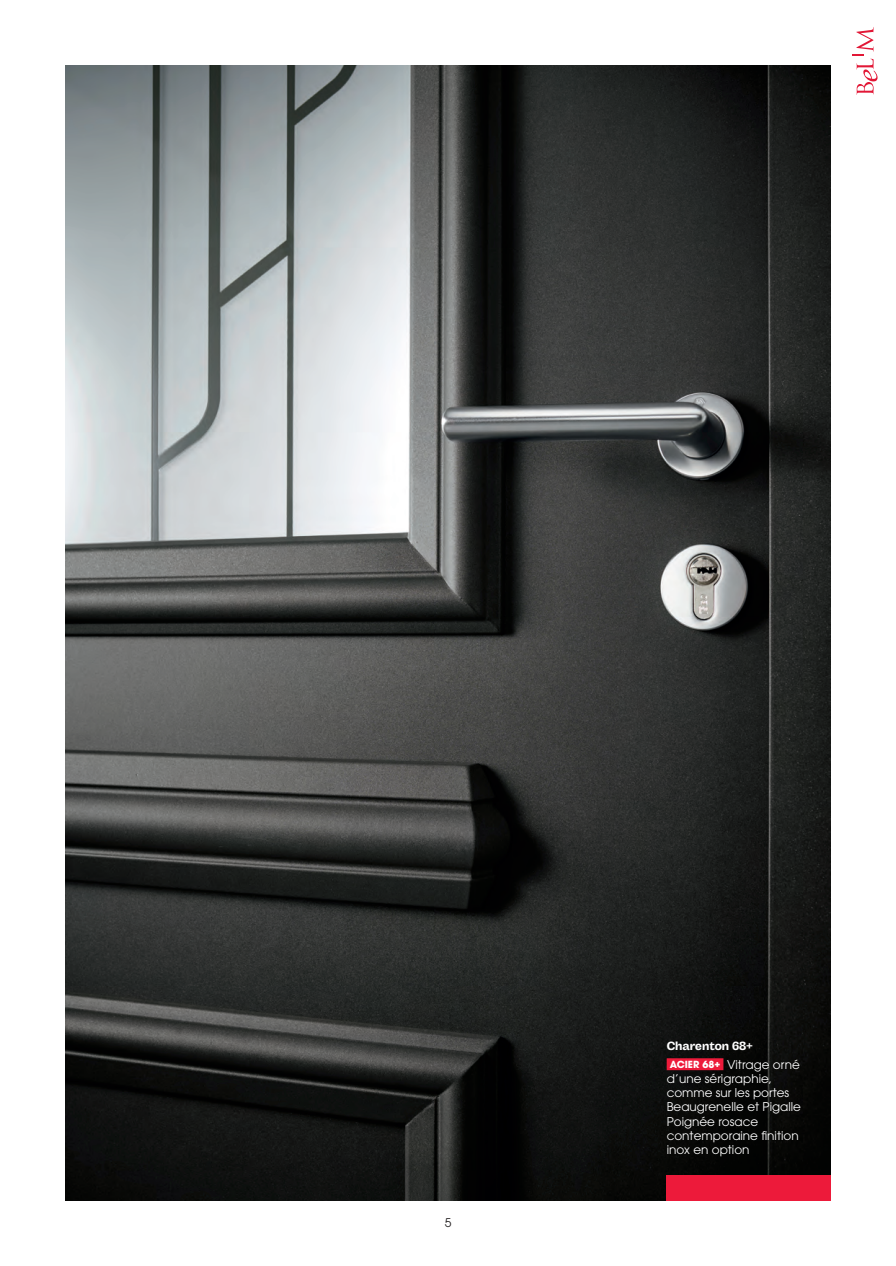
<style>
.page{position:relative;width:896px;height:1266px;background:#fff}
.page>*{position:absolute;margin:0;border:0;box-sizing:border-box;transform-origin:0 0}
.t1{font:12px/14.2px "ITC Avant Garde Pro";color:#fff}
.t2{font:700 12px "Vastago Grotesk";color:#fff}
.t3{font:12px "ITC Avant Garde Pro";color:#231f20}
.s1{font-weight:700;font-size:9.75px}
</style>
<div class="page">
<svg style="left:852px;top:27px;width:25px;height:68px"></svg>
<img style="left:65px;top:65px;width:765px;height:1135px">
<div style="left:666px;top:1058px;width:57px;height:12px;background:#ed1a3a"></div>
<div style="left:666px;top:1175px;width:164px;height:25px;background:#ed1a3a"></div>
<p class="t3" style="left:444px;top:1214px;width:8px">5</p>
<p class="t2" style="left:666px;top:1038px;width:88px">Charenton 68+</p>
<p class="t1" style="left:666px;top:1056px;width:136px"><span class="s1">ACIER 68+</span> Vitrage orné d’une sérigraphie, comme sur les portes<br>Beaugrenelle et Pigalle<br>Poignée rosace contemporaine finition inox en option</p>
</div>
